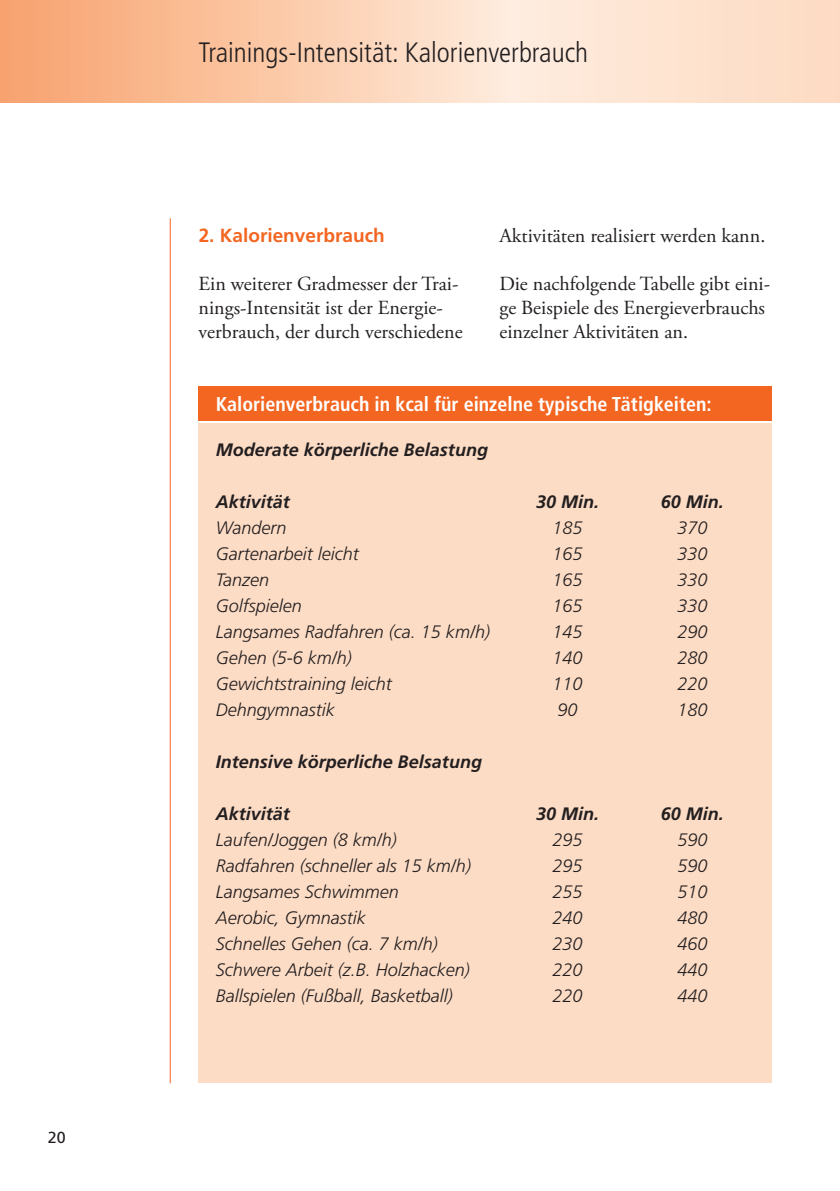
<style>
.page{position:relative;width:840px;height:1191px;background:#fff}
.page>*{position:absolute;margin:0;border:0;box-sizing:border-box;transform-origin:0 0}
.t1{font:300 condensed 28px "Frutiger LT Std";color:#231f20}
.t2{font:20px/24px "Adobe Garamond Pro";color:#231f20}
.t3{font:700 condensed 20px "Frutiger LT Std";color:#fff}
.t4{font:700 19px "Frutiger LT Std";color:#f36621}
.t5{font:italic 300 18px "Frutiger LT Std";color:#231f20}
.t6{font:italic 700 18px "Frutiger LT Std";color:#231f20}
.t7{font:16px "Frutiger LT Std";color:#231f20}
</style>
<div class="page">
<hr style="left:170px;top:218px;width:1px;height:865px;background:#f36621">
<svg style="left:0;top:0;width:839px;height:102px;background:#fcd1b5"></svg>
<div style="left:198px;top:386px;width:573px;height:34px;background:#f36621"></div>
<div style="left:198px;top:423px;width:573px;height:660px;background:#fddcc5"></div>
<p class="t7" style="left:48px;top:1128px;width:19px">20</p>
<h1 class="t1" style="left:198px;top:36px;width:390px">Trainings-Intensität: Kalorienverbrauch</h1>
<p class="t4" style="left:198px;top:225px;width:187px">2. Kalorienverbrauch</p>
<p class="t2" style="left:198px;top:273px;width:265px">Ein weiterer Gradmesser der Trai&shy;nings-Intensität ist der Energie&shy;verbrauch, der durch verschiedene</p>
<p class="t2" style="left:499px;top:225px;width:267px">Aktivitäten realisiert werden kann.</p>
<p class="t2" style="left:499px;top:273px;width:272px">Die nachfolgende Tabelle gibt eini&shy;ge Beispiele des Energieverbrauchs einzelner Aktivitäten an.</p>
<p class="t3" style="left:215px;top:392px;width:497px">Kalorienverbrauch in kcal für einzelne typische Tätigkeiten:</p>
<p class="t6" style="left:215px;top:439px;width:274px">Moderate körperliche Belastung</p>
<p class="t6" style="left:215px;top:491px;width:76px">Aktivität</p>
<p class="t6" style="left:535px;top:491px;width:65px">30 Min.</p>
<p class="t6" style="left:660px;top:491px;width:65px">60 Min.</p>
<p class="t5" style="left:215px;top:517px;width:72px">Wandern</p>
<p class="t5" style="left:552px;top:517px;width:32px">185</p>
<p class="t5" style="left:677px;top:517px;width:32px">370</p>
<p class="t5" style="left:215px;top:543px;width:144px">Gartenarbeit leicht</p>
<p class="t5" style="left:552px;top:543px;width:32px">165</p>
<p class="t5" style="left:677px;top:543px;width:32px">330</p>
<p class="t5" style="left:215px;top:569px;width:55px">Tanzen</p>
<p class="t5" style="left:552px;top:569px;width:32px">165</p>
<p class="t5" style="left:677px;top:569px;width:32px">330</p>
<p class="t5" style="left:215px;top:595px;width:88px">Golfspielen</p>
<p class="t5" style="left:552px;top:595px;width:32px">165</p>
<p class="t5" style="left:677px;top:595px;width:32px">330</p>
<p class="t5" style="left:215px;top:621px;width:276px">Langsames Radfahren (ca. 15 km/h)</p>
<p class="t5" style="left:552px;top:621px;width:32px">145</p>
<p class="t5" style="left:677px;top:621px;width:32px">290</p>
<p class="t5" style="left:215px;top:647px;width:138px">Gehen (5-6 km/h)</p>
<p class="t5" style="left:552px;top:647px;width:32px">140</p>
<p class="t5" style="left:677px;top:647px;width:32px">280</p>
<p class="t5" style="left:215px;top:673px;width:177px">Gewichtstraining leicht</p>
<p class="t5" style="left:552px;top:673px;width:32px">110</p>
<p class="t5" style="left:677px;top:673px;width:32px">220</p>
<p class="t5" style="left:215px;top:699px;width:121px">Dehngymnastik</p>
<p class="t5" style="left:557px;top:699px;width:22px">90</p>
<p class="t5" style="left:677px;top:699px;width:32px">180</p>
<p class="t6" style="left:215px;top:751px;width:268px">Intensive körperliche Belsatung</p>
<p class="t6" style="left:215px;top:803px;width:76px">Aktivität</p>
<p class="t6" style="left:535px;top:803px;width:65px">30 Min.</p>
<p class="t6" style="left:660px;top:803px;width:65px">60 Min.</p>
<p class="t5" style="left:215px;top:829px;width:183px">Laufen/Joggen (8 km/h)</p>
<p class="t5" style="left:552px;top:829px;width:32px">295</p>
<p class="t5" style="left:677px;top:829px;width:32px">590</p>
<p class="t5" style="left:215px;top:855px;width:257px">Radfahren (schneller als 15 km/h)</p>
<p class="t5" style="left:552px;top:855px;width:32px">295</p>
<p class="t5" style="left:677px;top:855px;width:32px">590</p>
<p class="t5" style="left:215px;top:881px;width:185px">Langsames Schwimmen</p>
<p class="t5" style="left:552px;top:881px;width:32px">255</p>
<p class="t5" style="left:677px;top:881px;width:32px">510</p>
<p class="t5" style="left:215px;top:907px;width:151px">Aerobic, Gymnastik</p>
<p class="t5" style="left:552px;top:907px;width:32px">240</p>
<p class="t5" style="left:677px;top:907px;width:32px">480</p>
<p class="t5" style="left:215px;top:933px;width:224px">Schnelles Gehen (ca. 7 km/h)</p>
<p class="t5" style="left:552px;top:933px;width:32px">230</p>
<p class="t5" style="left:677px;top:933px;width:32px">460</p>
<p class="t5" style="left:215px;top:959px;width:256px">Schwere Arbeit (z.B. Holzhacken)</p>
<p class="t5" style="left:552px;top:959px;width:32px">220</p>
<p class="t5" style="left:677px;top:959px;width:32px">440</p>
<p class="t5" style="left:215px;top:985px;width:239px">Ballspielen (Fußball, Basketball)</p>
<p class="t5" style="left:552px;top:985px;width:32px">220</p>
<p class="t5" style="left:677px;top:985px;width:32px">440</p>
</div>
